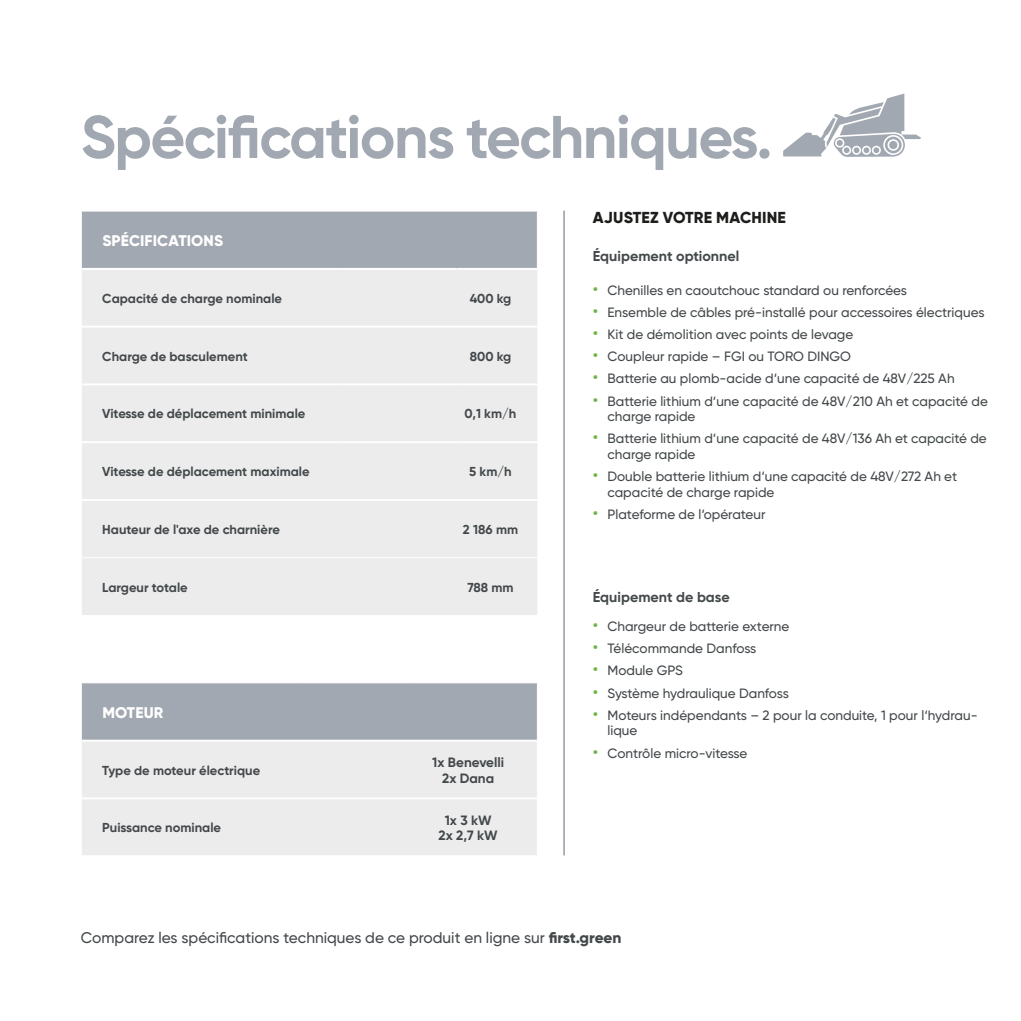
<style>
.page{position:relative;width:1021px;height:1021px;background:#fff}
.page>*{position:absolute;margin:0;border:0;box-sizing:border-box;transform-origin:0 0}
.t1{font:700 60.07px "Gilroy";letter-spacing:-.025em;color:#a2a8b1}
.t2{font:800 15.97px "Gilroy";letter-spacing:.01em;color:#1d1d1b}
.t3{font:500 15.53px "Gilroy";color:#43484a}
.t4{font:800 15.53px "Gilroy";letter-spacing:.01em;color:#fff}
.t5{font:700 14.4px "Gilroy";color:#43484a}
.t6{font:500 13.5px/15.8px "Gilroy";color:#43484a}
.t7{font:700 13.5px "Gilroy";color:#43484a}
.t8{font:700 13.05px "Gilroy";color:#43484a}
.s1{font-size:16.88px;color:#6cb647}
.s2{font-weight:800}
</style>
<div class="page">
<svg style="left:783px;top:94px;width:137px;height:63px"></svg>
<hr style="left:563px;top:210px;width:2px;height:645px;background:#a2a8b1">
<div style="left:82px;top:211px;width:455px;height:57px;background:#a2a8b1"></div>
<div style="left:82px;top:270px;width:455px;height:345px;background:#ececed"></div>
<hr style="left:81px;top:557px;width:260px;height:1px;background:#fff">
<hr style="left:341px;top:557px;width:115px;height:1px;background:#fff">
<hr style="left:456px;top:557px;width:81px;height:1px;background:#fff">
<hr style="left:82px;top:326px;width:259px;height:1px;background:#fff">
<hr style="left:341px;top:326px;width:115px;height:1px;background:#fff">
<hr style="left:456px;top:326px;width:81px;height:1px;background:#fff">
<hr style="left:82px;top:383px;width:259px;height:2px;background:#fff">
<hr style="left:341px;top:383px;width:115px;height:2px;background:#fff">
<hr style="left:456px;top:383px;width:81px;height:2px;background:#fff">
<hr style="left:82px;top:441px;width:259px;height:2px;background:#fff">
<hr style="left:341px;top:441px;width:115px;height:2px;background:#fff">
<hr style="left:456px;top:441px;width:81px;height:2px;background:#fff">
<hr style="left:82px;top:499px;width:259px;height:2px;background:#fff">
<hr style="left:341px;top:499px;width:115px;height:2px;background:#fff">
<hr style="left:456px;top:499px;width:81px;height:2px;background:#fff">
<div style="left:82px;top:683px;width:455px;height:56px;background:#a2a8b1"></div>
<div style="left:82px;top:742px;width:455px;height:113px;background:#ececed"></div>
<hr style="left:82px;top:797px;width:214px;height:2px;background:#fff">
<hr style="left:296px;top:797px;width:116px;height:2px;background:#fff">
<hr style="left:412px;top:797px;width:125px;height:2px;background:#fff">
<p class="t1" style="left:81px;top:99px;width:693px">Spécifications techniques.</p>
<p class="t4" style="left:102px;top:231px;width:122px">SPÉCIFICATIONS</p>
<p class="t8" style="left:102px;top:290px;width:181px">Capacité de charge nominale</p>
<p class="t8" style="left:469px;top:290px;width:43px">400 kg</p>
<p class="t8" style="left:102px;top:348px;width:147px">Charge de basculement</p>
<p class="t8" style="left:470px;top:348px;width:43px">800 kg</p>
<p class="t8" style="left:102px;top:405px;width:204px">Vitesse de déplacement minimale</p>
<p class="t8" style="left:464px;top:405px;width:53px">0,1 km/h</p>
<p class="t8" style="left:102px;top:463px;width:209px">Vitesse de déplacement maximale</p>
<p class="t8" style="left:469px;top:463px;width:44px">5 km/h</p>
<p class="t8" style="left:102px;top:521px;width:179px">Hauteur de l'axe de charnière</p>
<p class="t8" style="left:463px;top:521px;width:57px">2 186 mm</p>
<p class="t8" style="left:102px;top:579px;width:87px">Largeur totale</p>
<p class="t8" style="left:467px;top:579px;width:47px">788 mm</p>
<p class="t4" style="left:102px;top:702px;width:63px">MOTEUR</p>
<p class="t8" style="left:102px;top:761px;width:159px">Type de moteur électrique</p>
<p class="t8" style="left:102px;top:819px;width:120px">Puissance nominale</p>
<p class="t7" style="left:432px;top:753px;width:73px">1x Benevelli</p>
<p class="t7" style="left:442px;top:769px;width:53px">2x Dana</p>
<p class="t7" style="left:444px;top:811px;width:48px">1x 3 kW</p>
<p class="t7" style="left:438px;top:827px;width:61px">2x 2,7 kW</p>
<p class="t2" style="left:593px;top:207px;width:194px">AJUSTEZ VOTRE MACHINE</p>
<p class="t5" style="left:593px;top:247px;width:148px">Équipement optionnel</p>
<p class="t6" style="left:593px;top:282px;width:315px"><span class="s1">•</span> Chenilles en caoutchouc standard ou renforcées</p>
<p class="t6" style="left:593px;top:304px;width:393px"><span class="s1">•</span> Ensemble de câbles pré-installé pour accessoires électriques</p>
<p class="t6" style="left:593px;top:326px;width:262px"><span class="s1">•</span> Kit de démolition avec points de levage</p>
<p class="t6" style="left:593px;top:348px;width:260px"><span class="s1">•</span> Coupleur rapide – FGI ou TORO DINGO</p>
<p class="t6" style="left:593px;top:370px;width:363px"><span class="s1">•</span> Batterie au plomb-acide d‘une capacité de 48V/225 Ah</p>
<p class="t6" style="left:607px;top:393px;width:382px;text-indent:-15px"><span class="s1">•</span> Batterie lithium d‘une capacité de 48V/210 Ah et capacité de charge rapide</p>
<p class="t6" style="left:607px;top:430px;width:381px;text-indent:-15px"><span class="s1">•</span> Batterie lithium d‘une capacité de 48V/136 Ah et capacité de charge rapide</p>
<p class="t6" style="left:607px;top:468px;width:351px;text-indent:-15px"><span class="s1">•</span> Double batterie lithium d‘une capacité de 48V/272 Ah et capacité de charge rapide</p>
<p class="t6" style="left:593px;top:506px;width:174px"><span class="s1">•</span> Plateforme de l‘opérateur</p>
<p class="t5" style="left:593px;top:588px;width:138px">Équipement de base</p>
<p class="t6" style="left:593px;top:618px;width:198px"><span class="s1">•</span> Chargeur de batterie externe</p>
<p class="t6" style="left:593px;top:640px;width:165px"><span class="s1">•</span> Télécommande Danfoss</p>
<p class="t6" style="left:593px;top:662px;width:92px"><span class="s1">•</span> Module GPS</p>
<p class="t6" style="left:593px;top:684px;width:197px"><span class="s1">•</span> Système hydraulique Danfoss</p>
<p class="t6" style="left:607px;top:707px;width:372px;text-indent:-15px"><span class="s1">•</span> Moteurs indépendants – 2 pour la conduite, 1 pour l‘hydrau&shy;lique</p>
<p class="t6" style="left:593px;top:744px;width:156px"><span class="s1">•</span> Contrôle micro-vitesse</p>
<p class="t3" style="left:81px;top:928px;width:542px">Comparez les spécifications techniques de ce produit en ligne sur <span class="s2">first.green</span></p>
</div>
